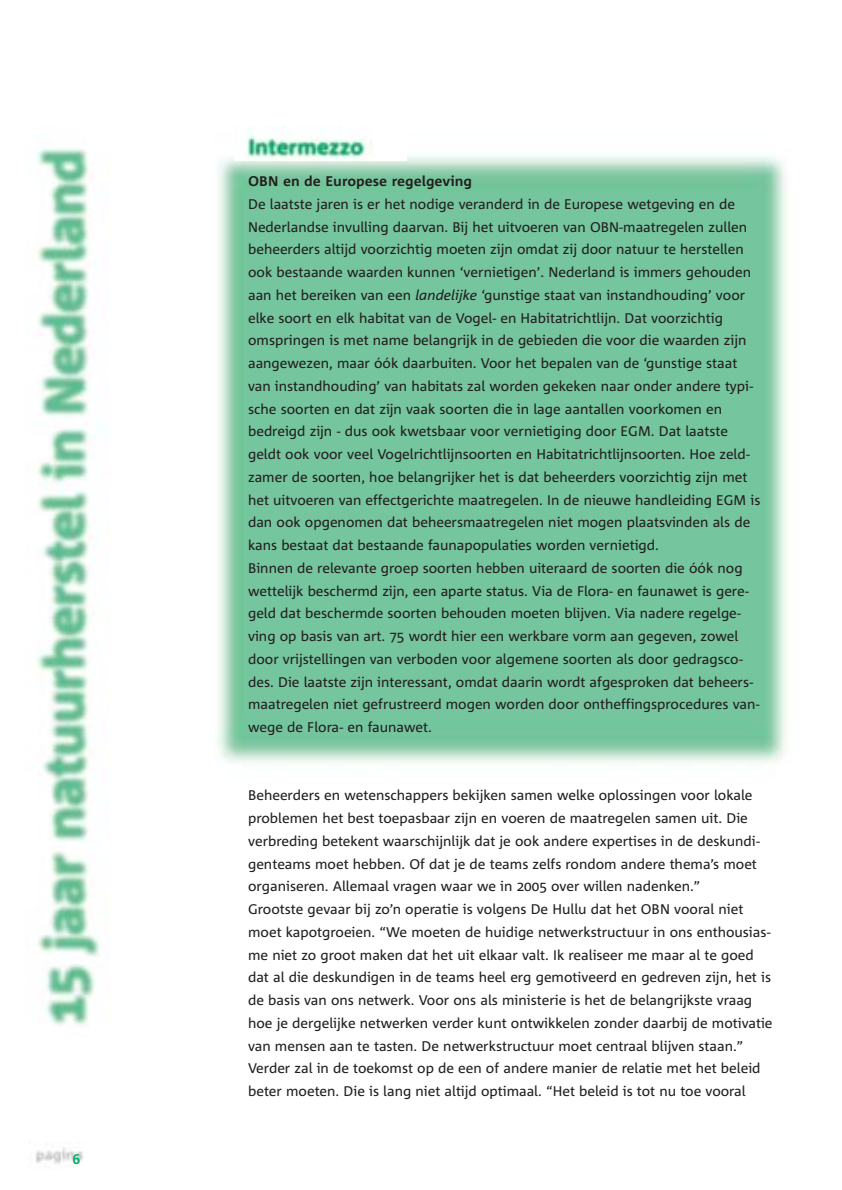
<style>
.page{position:relative;width:842px;height:1190px;background:#fff}
.page>*{position:absolute;margin:0;border:0;box-sizing:border-box;transform-origin:0 0}
.t1{font:14px/22.8px "Agrofont Normaal";color:#231f1f}
.t2{font:14px "Agrofont Vet";color:#231f1f}
.t3{font:14px "Agrofont Vet";color:#0a6}
.s1{font-family:"Agrofont Normaal Cursief"}
</style>
<div class="page">
<img style="left:217px;top:126px;width:570px;height:637px">
<img style="left:35px;top:1147px;width:48px;height:17px">
<img style="left:36px;top:148px;width:64px;height:877px">
<div style="left:234px;top:127px;width:172px;height:33px;background:#fff"></div>
<img style="left:246px;top:127px;width:126px;height:32px">
<p class="t3" style="left:72px;top:1154px;width:9px">6</p>
<p class="t2" style="left:248px;top:176px;width:225px">OBN en de Europese regelgeving</p>
<p class="t1" style="left:248px;top:194px;width:514px">De laatste jaren is er het nodige veranderd in de Europese wetgeving en de Nederlandse invulling daarvan. Bij het uitvoeren van OBN-maatregelen zullen beheerders altijd voorzichtig moeten zijn omdat zij door natuur te herstellen ook bestaande waarden kunnen ‘vernietigen’. Nederland is immers gehouden aan het bereiken van een <span class="s1">landelijke</span> ‘gunstige staat van instandhouding’ voor elke soort en elk habitat van de Vogel- en Habitatrichtlijn. Dat voorzichtig omspringen is met name belangrijk in de gebieden die voor die waarden zijn aangewezen, maar óók daarbuiten. Voor het bepalen van de ‘gunstige staat van instandhouding’ van habitats zal worden gekeken naar onder andere typi&shy;sche soorten en dat zijn vaak soorten die in lage aantallen voorkomen en bedreigd zijn - dus ook kwetsbaar voor vernietiging door EGM. Dat laatste geldt ook voor veel Vogelrichtlijnsoorten en Habitatrichtlijnsoorten. Hoe zeld&shy;zamer de soorten, hoe belangrijker het is dat beheerders voorzichtig zijn met het uitvoeren van effectgerichte maatregelen. In de nieuwe handleiding EGM is dan ook opgenomen dat beheersmaatregelen niet mogen plaatsvinden als de kans bestaat dat bestaande faunapopulaties worden vernietigd.<br>Binnen de relevante groep soorten hebben uiteraard de soorten die óók nog wettelijk beschermd zijn, een aparte status. Via de Flora- en faunawet is gere&shy;geld dat beschermde soorten behouden moeten blijven. Via nadere regelge&shy;ving op basis van art. 75 wordt hier een werkbare vorm aan gegeven, zowel door vrijstellingen van verboden voor algemene soorten als door gedragsco&shy;des. Die laatste zijn interessant, omdat daarin wordt afgesproken dat beheers&shy;maatregelen niet gefrustreerd mogen worden door ontheffingsprocedures van&shy;wege de Flora- en faunawet.</p>
<p class="t1" style="left:248px;top:786px;width:526px">Beheerders en wetenschappers bekijken samen welke oplossingen voor lokale problemen het best toepasbaar zijn en voeren de maatregelen samen uit. Die verbreding betekent waarschijnlijk dat je ook andere expertises in de deskundi&shy;genteams moet hebben. Of dat je de teams zelfs rondom andere thema’s moet organiseren. Allemaal vragen waar we in 2005 over willen nadenken.”<br>Grootste gevaar bij zo’n operatie is volgens De Hullu dat het OBN vooral niet moet kapotgroeien. “We moeten de huidige netwerkstructuur in ons enthousias&shy;me niet zo groot maken dat het uit elkaar valt. Ik realiseer me maar al te goed dat al die deskundigen in de teams heel erg gemotiveerd en gedreven zijn, het is de basis van ons netwerk. Voor ons als ministerie is het de belangrijkste vraag hoe je dergelijke netwerken verder kunt ontwikkelen zonder daarbij de motivatie van mensen aan te tasten. De netwerkstructuur moet centraal blijven staan.” Verder zal in de toekomst op de een of andere manier de relatie met het beleid beter moeten. Die is lang niet altijd optimaal. “Het beleid is tot nu toe vooral</p>
</div>
